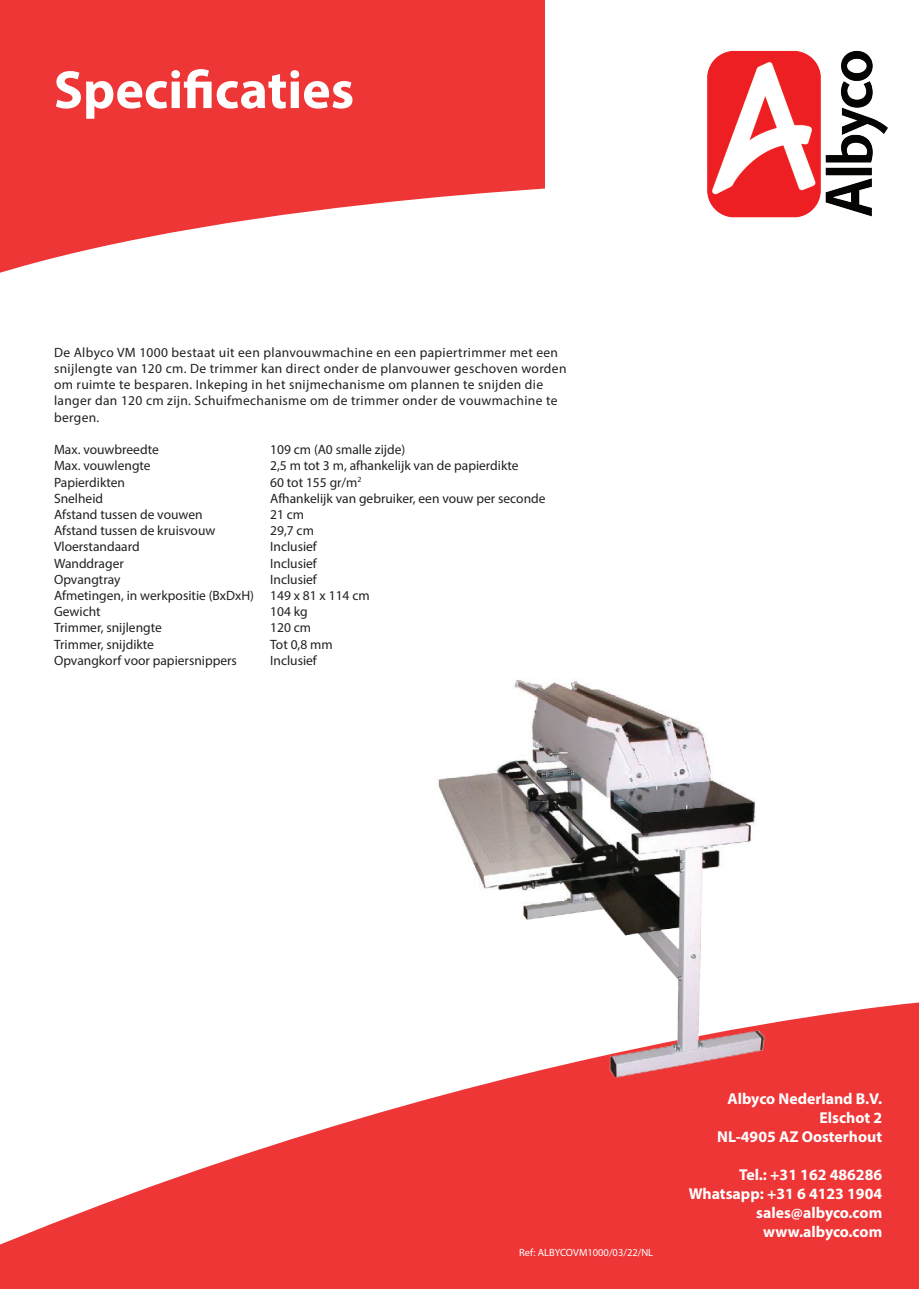
<style>
.page{position:relative;width:919px;height:1289px;background:#fff}
.page>*{position:absolute;margin:0;border:0;box-sizing:border-box;transform-origin:0 0}
.Testo_Titolo1_2righe{font:700 54px "Myriad Pro";color:#fff}
.t1{font:700 15.75px "Myriad Pro";color:#fff}
.t2{font:13.5px "Myriad Pro";color:#231f20}
.t3{font:13.5px/16.2px "Myriad Pro";letter-spacing:.025em;color:#231f20}
.Testo_fondo_2{font:10.5px "Myriad Pro";color:#fff}
</style>
<div class="page">
<svg style="left:0;top:1002px;width:918px;height:286px;fill:#ee3637"></svg>
<img style="left:707px;top:50px;width:181px;height:168px">
<svg style="left:0;top:0;width:544px;height:273px;fill:#ee3637"></svg>
<img style="left:432px;top:680px;width:343px;height:398px">
<p class="Testo_Titolo1_2righe" style="left:54px;top:55px;width:302px">Specificaties</p>
<p class="t3" style="left:54px;top:344px;width:514px">De Albyco VM 1000 bestaat uit een planvouwmachine en een papiertrimmer met een snijlengte van 120 cm. De trimmer kan direct onder de planvouwer geschoven worden om ruimte te besparen. Inkeping in het snijmechanisme om plannen te snijden die langer dan 120 cm zijn. Schuifmechanisme om de trimmer onder de vouwmachine te bergen.</p>
<p class="t2" style="left:54px;top:441px;width:106px">Max. vouwbreedte</p>
<p class="t2" style="left:270px;top:441px;width:137px">109 cm (A0 smalle zijde)</p>
<p class="t2" style="left:54px;top:457px;width:98px">Max. vouwlengte</p>
<p class="t2" style="left:270px;top:457px;width:250px">2,5 m tot 3 m, afhankelijk van de papierdikte</p>
<p class="t2" style="left:54px;top:473px;width:72px">Papierdikten</p>
<p class="t2" style="left:270px;top:473px;width:93px">60 tot 155 gr/m<sup>2</sup></p>
<p class="t2" style="left:54px;top:490px;width:51px">Snelheid</p>
<p class="t2" style="left:270px;top:490px;width:277px">Afhankelijk van gebruiker, een vouw per seconde</p>
<p class="t2" style="left:54px;top:506px;width:150px">Afstand tussen de vouwen</p>
<p class="t2" style="left:270px;top:506px;width:36px">21 cm</p>
<p class="t2" style="left:54px;top:522px;width:163px">Afstand tussen de kruisvouw</p>
<p class="t2" style="left:270px;top:522px;width:45px">29,7 cm</p>
<p class="t2" style="left:54px;top:538px;width:87px">Vloerstandaard</p>
<p class="t2" style="left:270px;top:538px;width:48px">Inclusief</p>
<p class="t2" style="left:54px;top:554px;width:71px">Wanddrager</p>
<p class="t2" style="left:270px;top:554px;width:48px">Inclusief</p>
<p class="t2" style="left:54px;top:571px;width:68px">Opvangtray</p>
<p class="t2" style="left:270px;top:571px;width:48px">Inclusief</p>
<p class="t2" style="left:54px;top:587px;width:317px">Afmetingen, in werkpositie (BxDxH) 149 x 81 x 114 cm</p>
<p class="t2" style="left:54px;top:603px;width:48px">Gewicht</p>
<p class="t2" style="left:270px;top:603px;width:39px">104 kg</p>
<p class="t2" style="left:54px;top:619px;width:109px">Trimmer, snijlengte</p>
<p class="t2" style="left:270px;top:619px;width:42px">120 cm</p>
<p class="t2" style="left:54px;top:635px;width:101px">Trimmer, snijdikte</p>
<p class="t2" style="left:270px;top:635px;width:64px">Tot 0,8 mm</p>
<p class="t2" style="left:54px;top:652px;width:184px">Opvangkorf voor papiersnippers</p>
<p class="t2" style="left:270px;top:652px;width:48px">Inclusief</p>
<p class="Testo_fondo_2" style="left:519px;top:1246px;width:136px">Ref: ALBYCOVM1000/03/22/NL</p>
<p class="t1" style="left:727px;top:1088px;width:156px">Albyco Nederland B.V.</p>
<p class="t1" style="left:819px;top:1107px;width:64px">Elschot 2</p>
<p class="t1" style="left:717px;top:1126px;width:166px">NL-4905 AZ Oosterhout</p>
<p class="t1" style="left:739px;top:1164px;width:145px">Tel.: +31 162 486286</p>
<p class="t1" style="left:688px;top:1183px;width:195px">Whatsapp: +31 6 4123 1904</p>
<p class="t1" style="left:756px;top:1202px;width:127px">sales@albyco.com</p>
<p class="t1" style="left:763px;top:1220px;width:120px">www.albyco.com</p>
</div>
